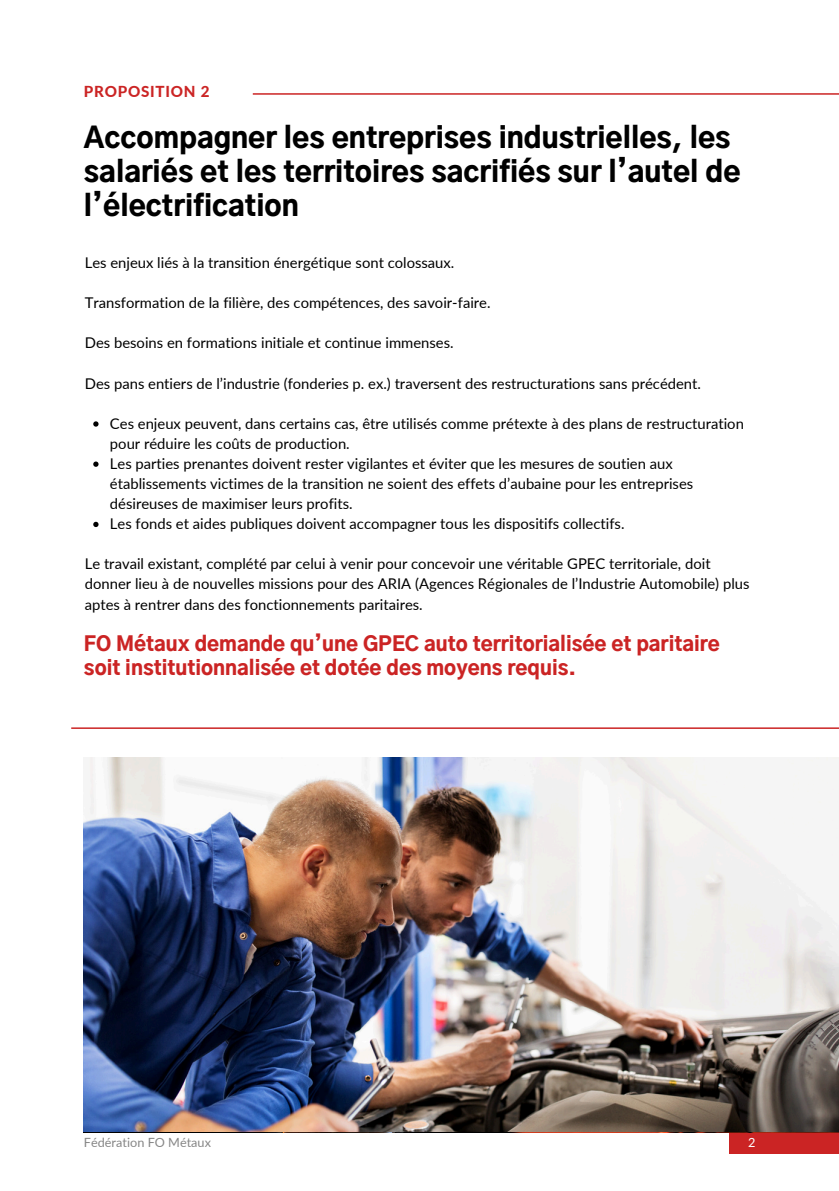
<style>
.page{position:relative;width:839px;height:1191px;background:#fff}
.page>*{position:absolute;margin:0;border:0;box-sizing:border-box;transform-origin:0 0}
.t1{font:900 28.2px/33.8px "Gothic A1";color:#000}
.t2{font:900 19.8px/23.2px "Gothic A1";color:#cb2424}
.t3{font:800 15.2px "Lato";letter-spacing:.05em;color:#cb2424}
.t4{font:14.8px/20px "Lato";color:#000}
.t5{font:12.6px "Lato";color:#868686}
.t6{font:12.6px "Lato";color:#fff}
</style>
<div class="page">
<hr style="left:253px;top:93px;width:585px;height:2px;background:#cb2424">
<div style="left:729px;top:1132px;width:109px;height:22px;background:#cb2424"></div>
<hr style="left:71px;top:727px;width:767px;height:2px;background:#cb2424">
<svg style="left:93px;top:421px;width:5px;height:6px"></svg>
<svg style="left:93px;top:462px;width:5px;height:5px"></svg>
<svg style="left:93px;top:522px;width:5px;height:5px"></svg>
<img style="left:84px;top:758px;width:754px;height:373px">
<p class="t3" style="left:84px;top:82px;width:127px">PROPOSITION 2</p>
<h1 class="t1" style="left:84px;top:123px;width:658px">Accompagner les entreprises industrielles, les salariés et les territoires sacrifiés sur l’autel de l’électrification</h1>
<h4 class="t4" style="left:85px;top:252px;width:371px">Les enjeux liés à la transition énergétique sont colossaux.</h4>
<h4 class="t4" style="left:85px;top:293px;width:407px">Transformation de la filière, des compétences, des savoir-faire.</h4>
<h4 class="t4" style="left:85px;top:333px;width:370px">Des besoins en formations initiale et continue immenses.</h4>
<h4 class="t4" style="left:85px;top:373px;width:617px">Des pans entiers de l’industrie (fonderies p. ex.) traversent des restructurations sans précédent.</h4>
<p class="t4" style="left:110px;top:413px;width:635px">Ces enjeux peuvent, dans certains cas, être utilisés comme prétexte à des plans de restructuration pour réduire les coûts de production.</p>
<p class="t4" style="left:110px;top:453px;width:584px">Les parties prenantes doivent rester vigilantes et éviter que les mesures de soutien aux établissements victimes de la transition ne soient des effets d’aubaine pour les entreprises désireuses de maximiser leurs profits.</p>
<p class="t4" style="left:110px;top:513px;width:516px">Les fonds et aides publiques doivent accompagner tous les dispositifs collectifs.</p>
<h4 class="t4" style="left:85px;top:554px;width:666px">Le travail existant, complété par celui à venir pour concevoir une véritable GPEC territoriale, doit donner lieu à de nouvelles missions pour des ARIA (Agences Régionales de l’Industrie Automobile) plus aptes à rentrer dans des fonctionnements paritaires.</h4>
<p class="t2" style="left:84px;top:634px;width:637px">FO Métaux demande qu’une GPEC auto territorialisée et paritaire soit institutionnalisée et dotée des moyens requis.</p>
<h2 class="t5" style="left:84px;top:1135px;width:129px">Fédération FO Métaux</h2>
<h3 class="t6" style="left:748px;top:1135px;width:9px">2</h3>
</div>
